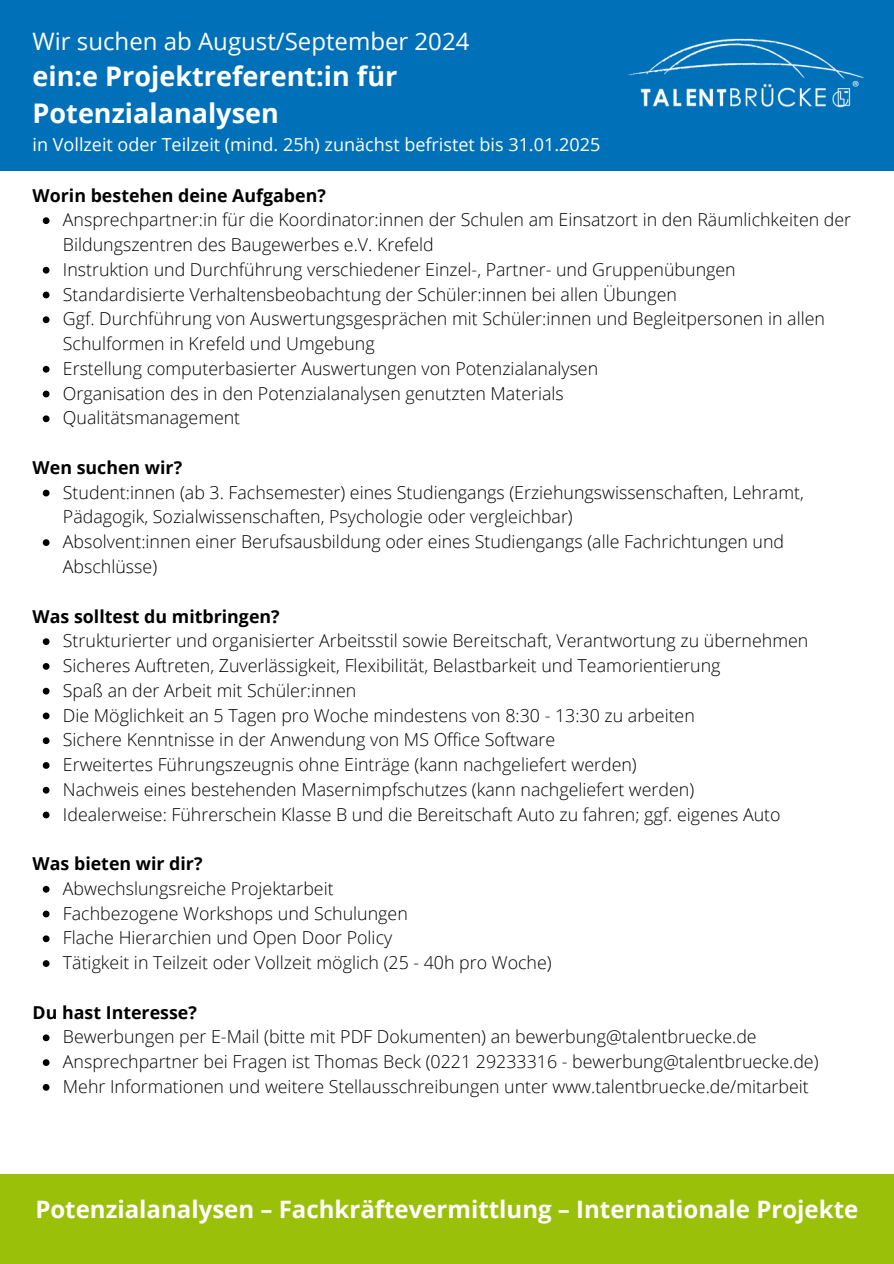
<style>
.page{position:relative;width:894px;height:1264px;background:#fff}
.page>*{position:absolute;margin:0;border:0;box-sizing:border-box;transform-origin:0 0}
.t1{font:700 27px "Open Sans";color:#fff}
.t2{font:700 24px "Open Sans";color:#fff}
.t3{font:24px "Open Sans";color:#fff}
.t4{font:18px "Open Sans";color:#fff}
.t5{font:300 17.85px/24.8px "Open Sans";color:#000}
.t6{font:700 17.85px "Open Sans";color:#000}
</style>
<div class="page">
<div style="left:0;top:1174px;width:893px;height:89px;background:#9ac00a"></div>
<div style="left:0;top:0;width:893px;height:171px;background:#0071b9"></div>
<img style="left:628px;top:38px;width:236px;height:70px">
<svg style="left:43px;top:217px;width:6px;height:7px"></svg>
<svg style="left:43px;top:267px;width:6px;height:6px"></svg>
<svg style="left:43px;top:291px;width:6px;height:7px"></svg>
<svg style="left:43px;top:316px;width:6px;height:7px"></svg>
<svg style="left:43px;top:366px;width:6px;height:6px"></svg>
<svg style="left:43px;top:390px;width:6px;height:7px"></svg>
<svg style="left:43px;top:415px;width:6px;height:7px"></svg>
<svg style="left:43px;top:489px;width:6px;height:7px"></svg>
<svg style="left:43px;top:539px;width:6px;height:7px"></svg>
<svg style="left:43px;top:638px;width:6px;height:7px"></svg>
<svg style="left:43px;top:663px;width:6px;height:6px"></svg>
<svg style="left:43px;top:687px;width:6px;height:7px"></svg>
<svg style="left:43px;top:712px;width:6px;height:7px"></svg>
<svg style="left:43px;top:737px;width:6px;height:7px"></svg>
<svg style="left:43px;top:762px;width:6px;height:6px"></svg>
<svg style="left:43px;top:786px;width:6px;height:7px"></svg>
<svg style="left:43px;top:811px;width:6px;height:7px"></svg>
<svg style="left:43px;top:885px;width:6px;height:7px"></svg>
<svg style="left:43px;top:910px;width:6px;height:7px"></svg>
<svg style="left:43px;top:935px;width:6px;height:7px"></svg>
<svg style="left:43px;top:960px;width:6px;height:6px"></svg>
<svg style="left:43px;top:1034px;width:6px;height:7px"></svg>
<svg style="left:43px;top:1059px;width:6px;height:6px"></svg>
<svg style="left:43px;top:1084px;width:6px;height:6px"></svg>
<p class="t3" style="left:33px;top:24px;width:438px">Wir suchen ab August/September 2024</p>
<p class="t1" style="left:33px;top:57px;width:366px">ein:e Projektreferent:in für</p>
<p class="t1" style="left:33px;top:94px;width:247px">Potenzialanalysen</p>
<h1 class="t4" style="left:33px;top:132px;width:569px">in Vollzeit oder Teilzeit (mind. 25h) zunächst befristet bis 31.01.2025</h1>
<p class="t6" style="left:33px;top:182px;width:295px">Worin bestehen deine Aufgaben?</p>
<p class="t5" style="left:63px;top:207px;width:789px">Ansprechpartner:in für die Koordinator:innen der Schulen am Einsatzort in den Räumlichkeiten der<br>Bildungszentren des Baugewerbes e.V. Krefeld</p>
<p class="t5" style="left:63px;top:256px;width:674px">Instruktion und Durchführung verschiedener Einzel-, Partner- und Gruppenübungen</p>
<p class="t5" style="left:63px;top:281px;width:615px">Standardisierte Verhaltensbeobachtung der Schüler:innen bei allen Übungen</p>
<h2 class="t5" style="left:63px;top:306px;width:763px">Ggf. Durchführung von Auswertungsgesprächen mit Schüler:innen und Begleitpersonen in allen<br>Schulformen in Krefeld und Umgebung</h2>
<p class="t5" style="left:63px;top:355px;width:536px">Erstellung computerbasierter Auswertungen von Potenzialanalysen</p>
<p class="t5" style="left:63px;top:380px;width:502px">Organisation des in den Potenzialanalysen genutzten Materials</p>
<p class="t5" style="left:63px;top:405px;width:179px">Qualitätsmanagement</p>
<p class="t6" style="left:33px;top:455px;width:151px">Wen suchen wir?</p>
<p class="t5" style="left:63px;top:479px;width:742px">Student:innen (ab 3. Fachsemester) eines Studiengangs (Erziehungswissenschaften, Lehramt,<br>Pädagogik, Sozialwissenschaften, Psychologie oder vergleichbar)</p>
<p class="t5" style="left:63px;top:529px;width:722px">Absolvent:innen einer Berufsausbildung oder eines Studiengangs (alle Fachrichtungen und<br>Abschlüsse)</p>
<p class="t6" style="left:33px;top:603px;width:248px">Was solltest du mitbringen?</p>
<h2 class="t5" style="left:63px;top:628px;width:746px">Strukturierter und organisierter Arbeitsstil sowie Bereitschaft, Verantwortung zu übernehmen</h2>
<p class="t5" style="left:63px;top:652px;width:659px">Sicheres Auftreten, Zuverlässigkeit, Flexibilität, Belastbarkeit und Teamorientierung</p>
<p class="t5" style="left:63px;top:677px;width:295px">Spaß an der Arbeit mit Schüler:innen</p>
<h2 class="t5" style="left:63px;top:702px;width:633px">Die Möglichkeit an 5 Tagen pro Woche mindestens von 8:30 - 13:30 zu arbeiten</h2>
<p class="t5" style="left:63px;top:727px;width:493px">Sichere Kenntnisse in der Anwendung von MS Office Software</p>
<p class="t5" style="left:63px;top:751px;width:575px">Erweitertes Führungszeugnis ohne Einträge (kann nachgeliefert werden)</p>
<p class="t5" style="left:63px;top:776px;width:632px">Nachweis eines bestehenden Masernimpfschutzes (kann nachgeliefert werden)</p>
<p class="t5" style="left:63px;top:801px;width:719px">Idealerweise: Führerschein Klasse B und die Bereitschaft Auto zu fahren; ggf. eigenes Auto</p>
<p class="t6" style="left:33px;top:851px;width:171px">Was bieten wir dir?</p>
<p class="t5" style="left:63px;top:875px;width:272px">Abwechslungsreiche Projektarbeit</p>
<p class="t5" style="left:63px;top:900px;width:346px">Fachbezogene Workshops und Schulungen</p>
<p class="t5" style="left:63px;top:925px;width:331px">Flache Hierarchien und Open Door Policy</p>
<h2 class="t5" style="left:63px;top:949px;width:490px">Tätigkeit in Teilzeit oder Vollzeit möglich (25 - 40h pro Woche)</h2>
<p class="t6" style="left:33px;top:999px;width:166px">Du hast Interesse?</p>
<p class="t5" style="left:63px;top:1024px;width:695px">Bewerbungen per E-Mail (bitte mit PDF Dokumenten) an bewerbung@talentbruecke.de</p>
<p class="t5" style="left:63px;top:1048px;width:757px">Ansprechpartner bei Fragen ist Thomas Beck (0221 29233316 - bewerbung@talentbruecke.de)</p>
<p class="t5" style="left:63px;top:1073px;width:747px">Mehr Informationen und weitere Stellausschreibungen unter www.talentbruecke.de/mitarbeit</p>
<h2 class="t2" style="left:35px;top:1192px;width:824px">Potenzialanalysen – Fachkräftevermittlung – Internationale Projekte</h2>
</div>
